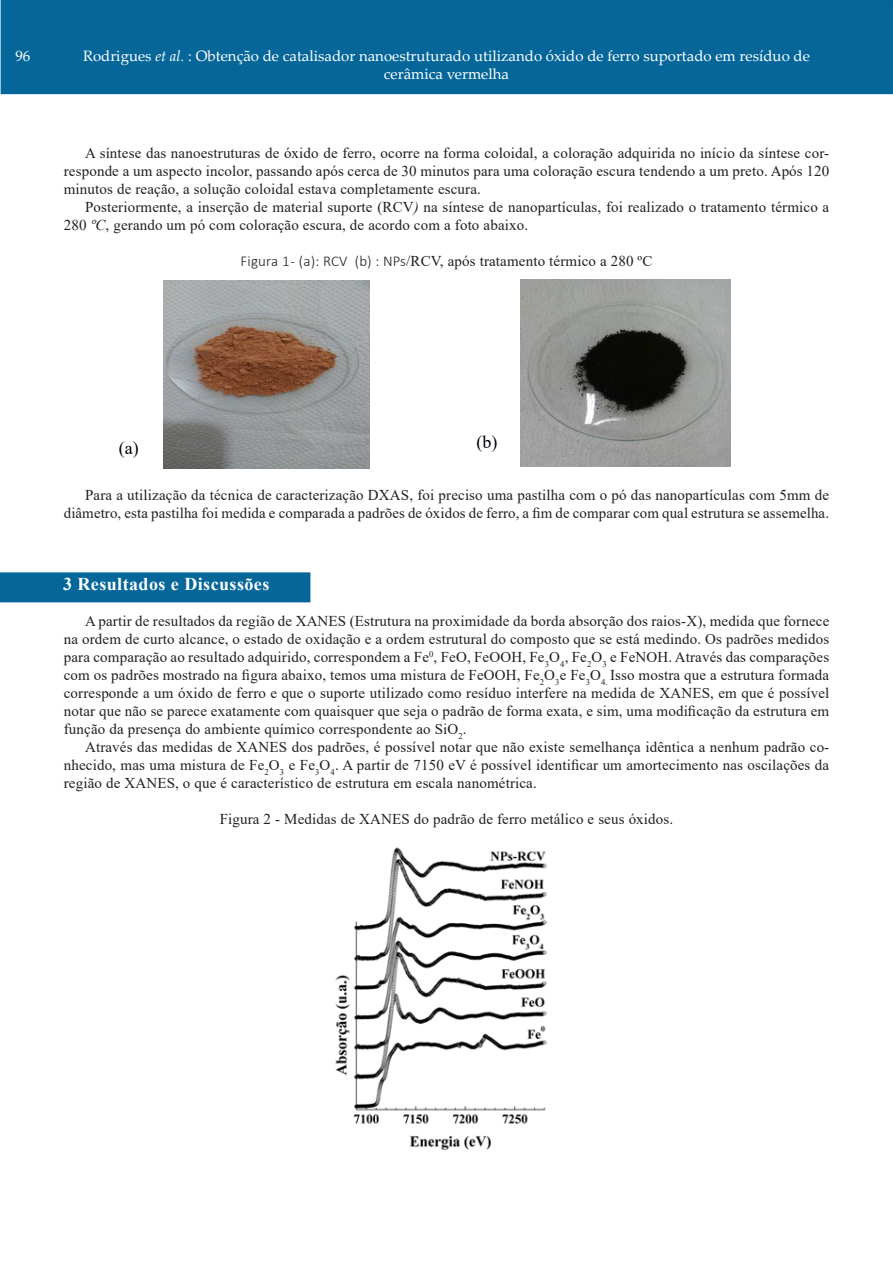
<style>
.page{position:relative;width:893px;height:1263px;background:#fff}
.page>*{position:absolute;margin:0;border:0;box-sizing:border-box;transform-origin:0 0}
._1_TItulo{font:700 18px "Times New Roman";letter-spacing:.025em;color:#fff}
.t1{font:18px "Times New Roman";color:#00000a}
.TextoCORRIDO{font:15px/18px "Times New Roman";letter-spacing:.01em;color:#231f20;text-align:justify}
.t2{font:15px/18px "Palatino Linotype";color:#fff;text-align:center}
.LegendaFIGURA{font:15px "Times New Roman";letter-spacing:.01em;color:#231f20}
.s1{font-style:italic}
.s2{font-family:"Calibri";font-weight:300}
</style>
<div class="page">
<div style="left:1px;top:0;width:892px;height:94px;background:#056699"></div>
<img style="left:521px;top:280px;width:209px;height:187px">
<img style="left:163px;top:280px;width:206px;height:188px">
<div style="left:1px;top:573px;width:309px;height:29px;background:#056699"></div>
<div style="left:0;top:572px;width:310px;height:30px;border:2px solid #056699"></div>
<img style="left:335px;top:847px;width:212px;height:303px">
<p class="t2" style="left:15px;top:46px;width:17px">96</p>
<p class="t2" style="left:83px;top:46px;width:728px">Rodrigues <span class="s1">et al.</span> : Obtenção de catalisador nanoestruturado utilizando óxido de ferro suportado em resíduo de cerâmica vermelha</p>
<p class="TextoCORRIDO" style="left:64px;top:144px;width:767px;text-indent:21px">A síntese das nanoestruturas de óxido de ferro, ocorre na forma coloidal, a coloração adquirida no início da síntese cor&shy;responde a um aspecto incolor, passando após cerca de 30 minutos para uma coloração escura tendendo a um preto. Após 120 minutos de reação, a solução coloidal estava completamente escura.</p>
<p class="TextoCORRIDO" style="left:64px;top:198px;width:767px;text-indent:21px">Posteriormente, a inserção de material suporte (RCV<span class="s1">)</span> na síntese de nanopartículas, foi realizado o tratamento térmico a<br>280 <span class="s1">ºC</span>, gerando um pó com coloração escura, de acordo com a foto abaixo.</p>
<p class="LegendaFIGURA" style="left:241px;top:251px;width:413px"><span class="s2">Figura 1 - (a): RCV (b) : NPs</span>/RCV, após tratamento térmico a 280 ºC</p>
<p class="t1" style="left:119px;top:435px;width:21px">(a)</p>
<p class="t1" style="left:476px;top:429px;width:22px">(b)</p>
<p class="TextoCORRIDO" style="left:64px;top:486px;width:767px;text-align:right">Para a utilização da técnica de caracterização DXAS, foi preciso uma pastilha com o pó das nanopartículas com 5mm de diâmetro, esta pastilha foi medida e comparada a padrões de óxidos de ferro, a fim de comparar com qual estrutura se assemelha.</p>
<p class="_1_TItulo" style="left:63px;top:571px;width:208px">3 Resultados e Discussões</p>
<p class="TextoCORRIDO" style="left:64px;top:612px;width:767px;text-indent:21px">A partir de resultados da região de XANES (Estrutura na proximidade da borda absorção dos raios-X), medida que fornece na ordem de curto alcance, o estado de oxidação e a ordem estrutural do composto que se está medindo. Os padrões medidos para comparação ao resultado adquirido, correspondem a Fe<sup>0</sup>, FeO, FeOOH, Fe<sub>3</sub>O<sub>4</sub>, Fe<sub>2</sub>O<sub>3</sub> e FeNOH. Através das comparações com os padrões mostrado na figura abaixo, temos uma mistura de FeOOH, Fe<sub>2</sub>O<sub>3</sub>e Fe<sub>3</sub>O<sub>4.</sub> Isso mostra que a estrutura formada corresponde a um óxido de ferro e que o suporte utilizado como resíduo interfere na medida de XANES, em que é possível notar que não se parece exatamente com quaisquer que seja o padrão de forma exata, e sim, uma modificação da estrutura em função da presença do ambiente químico correspondente ao SiO<sub>2</sub>.</p>
<p class="TextoCORRIDO" style="left:64px;top:738px;width:767px;text-indent:21px">Através das medidas de XANES dos padrões, é possível notar que não existe semelhança idêntica a nenhum padrão co&shy;nhecido, mas uma mistura de Fe<sub>2</sub>O<sub>3</sub> e Fe<sub>3</sub>O<sub>4</sub>. A partir de 7150 eV é possível identificar um amortecimento nas oscilações da região de XANES, o que é característico de estrutura em escala nanométrica.</p>
<p class="LegendaFIGURA" style="left:220px;top:809px;width:455px">Figura 2 - Medidas de XANES do padrão de ferro metálico e seus óxidos.</p>
</div>
